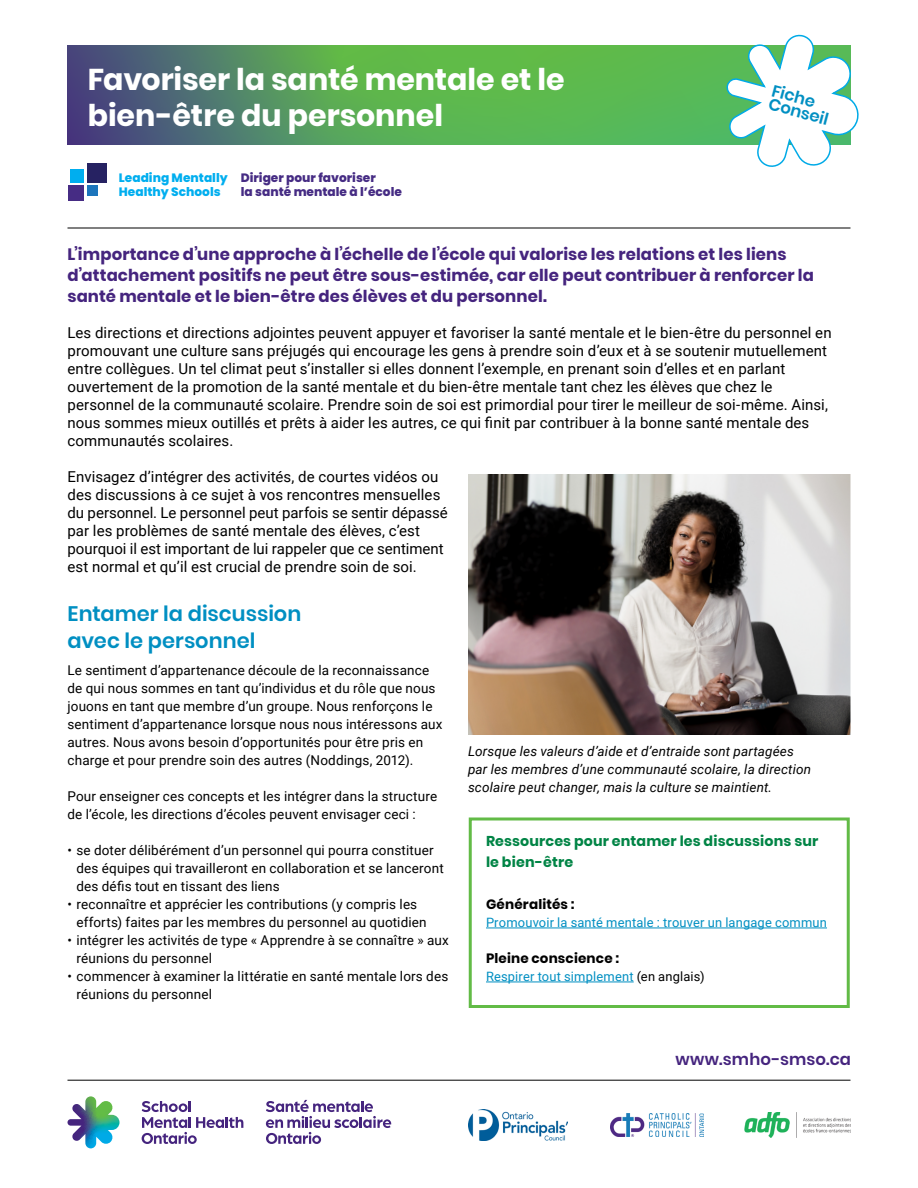
<style>
.page{position:relative;width:918px;height:1188px;background:#fff}
.page>*{position:absolute;margin:0;border:0;box-sizing:border-box;transform-origin:0 0}
.t1{font:700 30px/36px "Poppins";color:#fff}
.t2{font:600 21px/27px "Poppins";color:#008fc2}
.Text_bold_lead_in{font:700 16.5px/21px "Poppins";letter-spacing:.005em;color:#45247e}
.ToC_-_Secondary{font:600 16.5px "Poppins";letter-spacing:.005em;color:#45247e}
.t3{font:600 16.5px/13.5px "Poppins";color:#008fc2}
.t4{font:15px/18px "Roboto";letter-spacing:.005em;color:#000}
.t5{font:700 14.25px/21px "Poppins";letter-spacing:.01em;color:#008445}
.Text{font:13.5px/18px "Roboto";letter-spacing:.01em;color:#000}
.Text_bullet{font:13.5px/18px "Roboto";letter-spacing:.01em;color:#000}
.t6{font:italic 13.5px/18px "Roboto";letter-spacing:.01em;color:#000}
.Sidebar_hed{font:700 13.5px "Poppins";letter-spacing:.015em;color:#000}
.Sidebar_text{font:12.9px "Roboto";letter-spacing:.015em;color:#008fc2}
.t7{font:800 12.15px/14.1px "Poppins";color:#462c84}
.t8{font:800 12.15px/14.1px "Poppins";color:#00aeef}
.s1{color:#000}
</style>
<div class="page">
<svg style="left:68px;top:45px;width:656px;height:99px;background:#569b5c"></svg>
<svg style="left:724px;top:34px;width:135px;height:133px"></svg>
<div style="left:71px;top:169px;width:13px;height:13px;background:#00aeef"></div>
<div style="left:87px;top:163px;width:19px;height:19px;background:#262262"></div>
<div style="left:68px;top:185px;width:16px;height:16px;background:#462c84"></div>
<div style="left:87px;top:185px;width:11px;height:11px;background:#1c75bc"></div>
<hr style="left:68px;top:228px;width:782px;height:1px;background:#000">
<img style="left:468px;top:474px;width:382px;height:261px">
<hr style="left:486px;top:928px;width:341px;height:1px;background:#008fc2">
<hr style="left:486px;top:982px;width:148px;height:1px;background:#008fc2">
<hr style="left:68px;top:1080px;width:782px;height:1px;background:#000">
<svg style="left:67px;top:1096px;width:53px;height:52px"></svg>
<svg style="left:266px;top:1100px;width:125px;height:44px"></svg>
<svg style="left:142px;top:1101px;width:101px;height:43px"></svg>
<img style="left:469px;top:1110px;width:98px;height:30px">
<img style="left:610px;top:1114px;width:93px;height:22px">
<img style="left:745px;top:1112px;width:105px;height:26px">
<div style="left:469px;top:818px;width:381px;height:190px;border:3px solid #62bb46"></div>
<h1 class="t1" style="left:88px;top:62px;width:479px">Favoriser la santé mentale et le bien-être du personnel</h1>
<p class="t8" style="left:119px;top:171px;width:110px">Leading Mentally<br>Healthy Schools</p>
<p class="t7" style="left:241px;top:171px;width:163px">Diriger pour favoriser<br>la santé mentale à l’école</p>
<p class="t3" style="left:774px;top:84px;width:63px;rotate:15deg">Fiche<br>Conseil</p>
<p class="Text_bold_lead_in" style="left:68px;top:244px;width:748px">L’importance d’une approche à l’échelle de l’école qui valorise les relations et les liens d’attachement positifs ne peut être sous-estimée, car elle peut contribuer à renforcer la santé mentale et le bien-être des élèves et du personnel.</p>
<p class="t4" style="left:68px;top:323px;width:766px">Les directions et directions adjointes peuvent appuyer et favoriser la santé mentale et le bien-être du personnel en promouvant une culture sans préjugés qui encourage les gens à prendre soin d’eux et à se soutenir mutuellement entre collègues. Un tel climat peut s’installer si elles donnent l’exemple, en prenant soin d’elles et en parlant ouvertement de la promotion de la santé mentale et du bien-être mentale tant chez les élèves que chez le personnel de la communauté scolaire. Prendre soin de soi est primordial pour tirer le meilleur de soi-même. Ainsi, nous sommes mieux outillés et prêts à aider les autres, ce qui finit par contribuer à la bonne santé mentale des communautés scolaires.</p>
<p class="t4" style="left:68px;top:467px;width:382px">Envisagez d’intégrer des activités, de courtes vidéos ou des discussions à ce sujet à vos rencontres mensuelles du personnel. Le personnel peut parfois se sentir dépassé par les problèmes de santé mentale des élèves, c’est pourquoi il est important de lui rappeler que ce sentiment est normal et qu’il est crucial de prendre soin de soi.</p>
<h2 class="t2" style="left:68px;top:600px;width:235px">Entamer la discussion avec le personnel</h2>
<p class="Text" style="left:68px;top:661px;width:376px">Le sentiment d’appartenance découle de la reconnaissance de qui nous sommes en tant qu’individus et du rôle que nous jouons en tant que membre d’un groupe. Nous renforçons le sentiment d’appartenance lorsque nous nous intéressons aux autres. Nous avons besoin d’opportunités pour être pris en charge et pour prendre soin des autres (Noddings, 2012).</p>
<p class="Text" style="left:68px;top:787px;width:371px">Pour enseigner ces concepts et les intégrer dans la structure de l’école, les directions d’écoles peuvent envisager ceci :</p>
<p class="Text_bullet" style="left:76px;top:841px;width:369px;text-indent:-9px">• se doter délibérément d’un personnel qui pourra constituer des équipes qui travailleront en collaboration et se lanceront des défis tout en tissant des liens</p>
<p class="Text_bullet" style="left:76px;top:895px;width:352px;text-indent:-9px">• reconnaître et apprécier les contributions (y compris les efforts) faites par les membres du personnel au quotidien</p>
<p class="Text_bullet" style="left:76px;top:931px;width:374px;text-indent:-9px">• intégrer les activités de type « Apprendre à se connaître » aux réunions du personnel</p>
<p class="Text_bullet" style="left:76px;top:967px;width:373px;text-indent:-9px">• commencer à examiner la littératie en santé mentale lors des réunions du personnel</p>
<p class="t6" style="left:468px;top:742px;width:345px">Lorsque les valeurs d’aide et d’entraide sont partagées par les membres d’une communauté scolaire, la direction scolaire peut changer, mais la culture se maintient.</p>
<p class="t5" style="left:486px;top:831px;width:334px">Ressources pour entamer les discussions sur le bien-être</p>
<p class="Sidebar_hed" style="left:486px;top:896px;width:90px">Généralités :</p>
<p class="Sidebar_text" style="left:486px;top:913px;width:343px">Promouvoir la santé mentale : trouver un langage commun</p>
<p class="Sidebar_hed" style="left:486px;top:950px;width:135px">Pleine conscience :</p>
<p class="Sidebar_text" style="left:486px;top:967px;width:220px">Respirer tout simplement <span class="s1">(en anglais)</span></p>
<p class="ToC_-_Secondary" style="left:675px;top:1050px;width:177px">www.smho-smso.ca</p>
</div>
